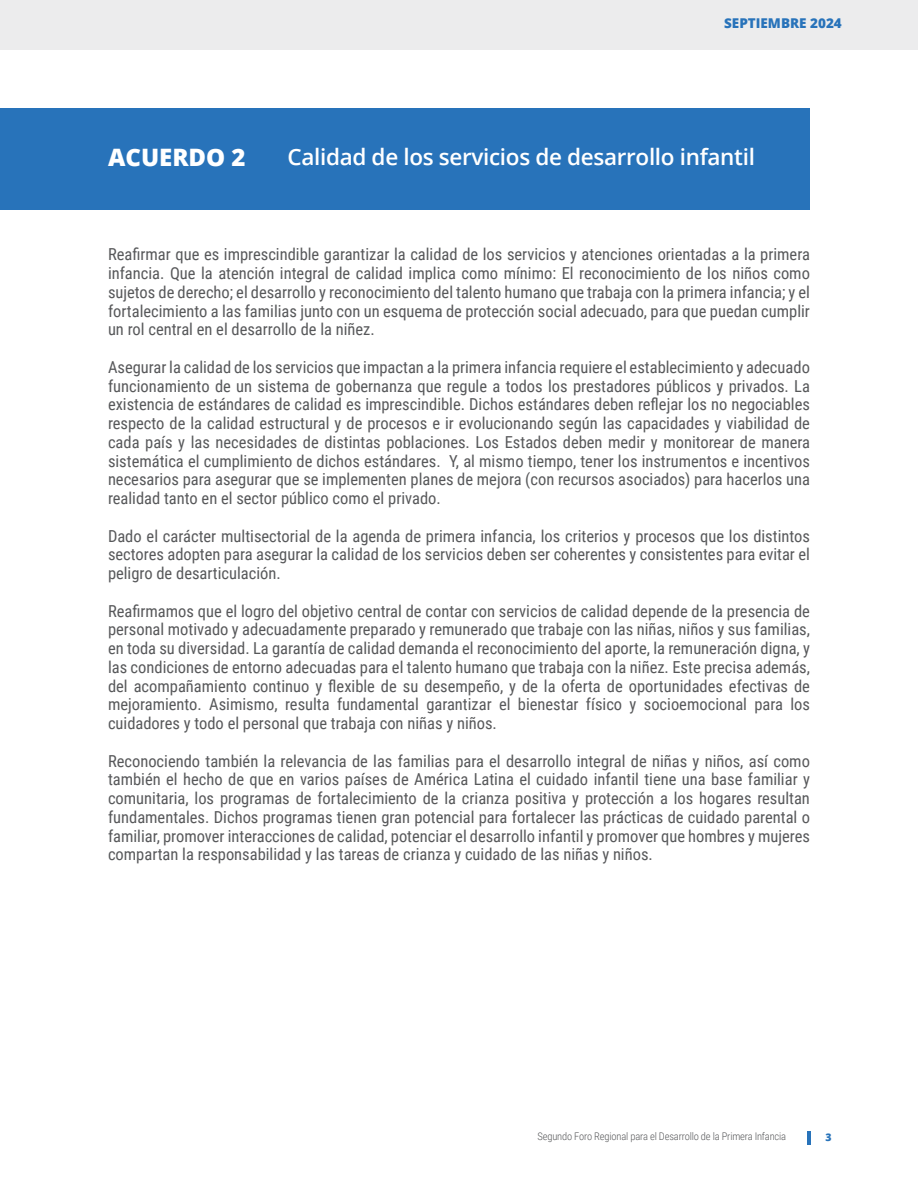
<style>
.page{position:relative;width:918px;height:1188px;background:#fff}
.page>*{position:absolute;margin:0;border:0;box-sizing:border-box;transform-origin:0 0}
.Conclusion_-_Title{font:800 24px "Open Sans";color:#fff}
.Conclusion_GFX_Text{font:600 22.5px "Open Sans";letter-spacing:-.015em;color:#fff}
.Content_-_Body_text{font:16.5px/18.8px "Roboto Condensed";color:#57585a;text-align:justify}
.t1{font:800 13.5px "Open Sans";color:#2873ba}
.t2{font:300 10.5px "Roboto Condensed";letter-spacing:-.015em;color:#57585a}
.t3{font:800 10.5px "Open Sans";color:#2873ba}
</style>
<div class="page">
<div style="left:0;top:0;width:918px;height:50px;background:#ececed"></div>
<hr style="left:808px;top:1131px;width:3px;height:14px;background:#2873ba">
<div style="left:0;top:108px;width:810px;height:101px;background:#2873ba"></div>
<p class="t1" style="left:724px;top:13px;width:119px">SEPTIEMBRE 2024</p>
<p class="Conclusion_-_Title" style="left:108px;top:139px;width:139px">ACUERDO 2</p>
<p class="Conclusion_GFX_Text" style="left:288px;top:141px;width:469px">Calidad de los servicios de desarrollo infantil</p>
<p class="Content_-_Body_text" style="left:108px;top:244px;width:704px">Reafirmar que es imprescindible garantizar la calidad de los servicios y atenciones orientadas a la primera infancia. Que la atención integral de calidad implica como mínimo: El reconocimiento de los niños como sujetos de derecho; el desarrollo y reconocimiento del talento humano que trabaja con la primera infancia; y el fortalecimiento a las familias junto con un esquema de protección social adecuado, para que puedan cumplir un rol central en el desarrollo de la niñez.</p>
<p class="Content_-_Body_text" style="left:108px;top:357px;width:704px">Asegurar la calidad de los servicios que impactan a la primera infancia requiere el establecimiento y adecuado funcionamiento de un sistema de gobernanza que regule a todos los prestadores públicos y privados. La existencia de estándares de calidad es imprescindible. Dichos estándares deben reflejar los no negociables respecto de la calidad estructural y de procesos e ir evolucionando según las capacidades y viabilidad de cada país y las necesidades de distintas poblaciones. Los Estados deben medir y monitorear de manera sistemática el cumplimiento de dichos estándares. Y, al mismo tiempo, tener los instrumentos e incentivos necesarios para asegurar que se implementen planes de mejora (con recursos asociados) para hacerlos una realidad tanto en el sector público como el privado.</p>
<p class="Content_-_Body_text" style="left:108px;top:526px;width:704px">Dado el carácter multisectorial de la agenda de primera infancia, los criterios y procesos que los distintos sectores adopten para asegurar la calidad de los servicios deben ser coherentes y consistentes para evitar el peligro de desarticulación.</p>
<p class="Content_-_Body_text" style="left:108px;top:601px;width:704px">Reafirmamos que el logro del objetivo central de contar con servicios de calidad depende de la presencia de personal motivado y adecuadamente preparado y remunerado que trabaje con las niñas, niños y sus familias, en toda su diversidad. La garantía de calidad demanda el reconocimiento del aporte, la remuneración digna, y las condiciones de entorno adecuadas para el talento humano que trabaja con la niñez. Este precisa además, del acompañamiento continuo y flexible de su desempeño, y de la oferta de oportunidades efectivas de mejoramiento. Asimismo, resulta fundamental garantizar el bienestar físico y socioemocional para los cuidadores y todo el personal que trabaja con niñas y niños.</p>
<p class="Content_-_Body_text" style="left:108px;top:751px;width:704px">Reconociendo también la relevancia de las familias para el desarrollo integral de niñas y niños, así como también el hecho de que en varios países de América Latina el cuidado infantil tiene una base familiar y comunitaria, los programas de fortalecimiento de la crianza positiva y protección a los hogares resultan fundamentales. Dichos programas tienen gran potencial para fortalecer las prácticas de cuidado parental o familiar, promover interacciones de calidad, potenciar el desarrollo infantil y promover que hombres y mujeres compartan la responsabilidad y las tareas de crianza y cuidado de las niñas y niños.</p>
<p class="t2" style="left:538px;top:1129px;width:250px">Segundo Foro Regional para el Desarrollo de la Primera Infancia</p>
<p class="t3" style="left:826px;top:1129px;width:8px">3</p>
</div>
